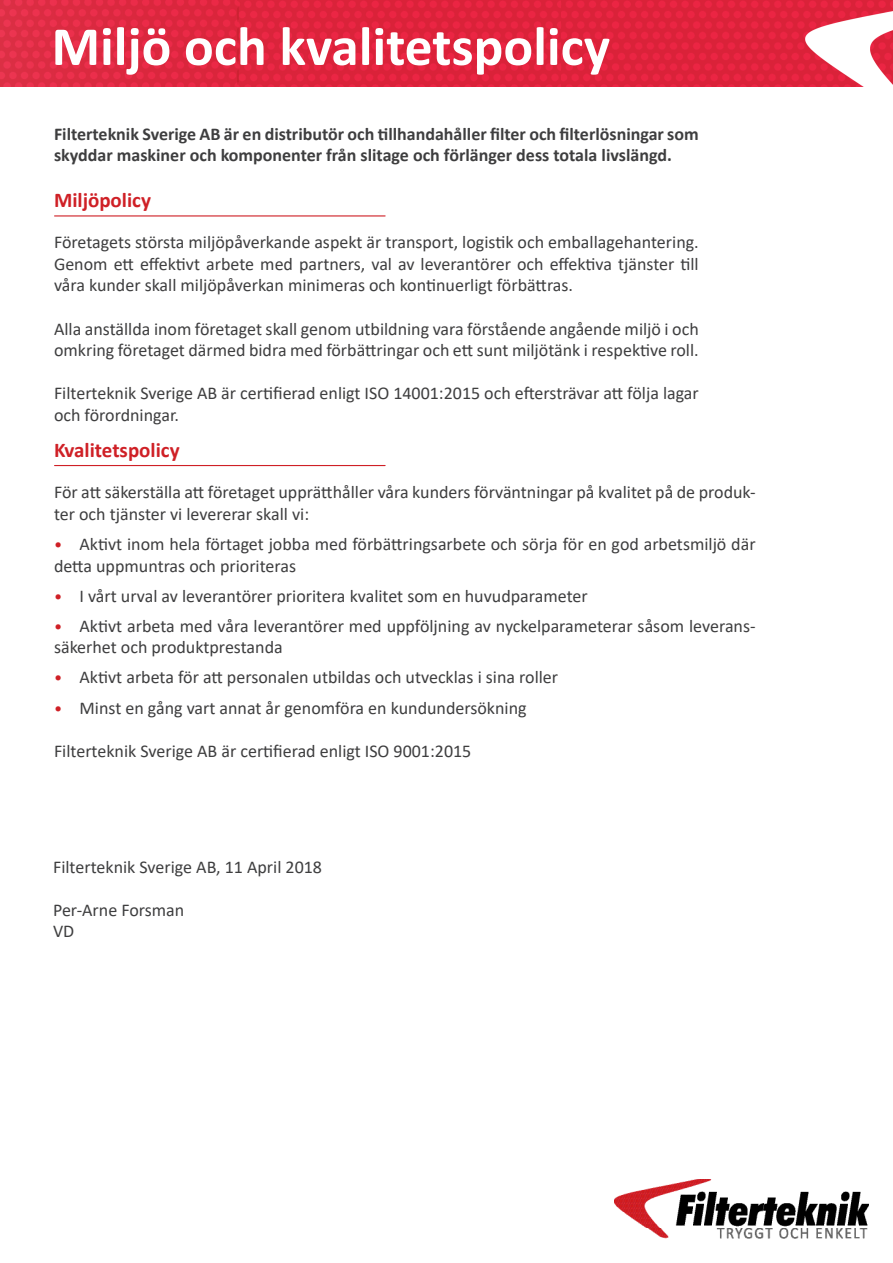
<style>
.page{position:relative;width:893px;height:1263px;background:#fff}
.page>*{position:absolute;margin:0;border:0;box-sizing:border-box;transform-origin:0 0}
.t1{font:700 55.5px "Calibri";color:#fff}
.t2{font:700 21px "Calibri";color:#cf2026}
.t3{font:18px/21.6px "Calibri";color:#3e3e3f}
.t4{font:700 18px/21.6px "Calibri";color:#3e3e3f}
.s1{font-size:16.5px;color:#cf2026}
</style>
<div class="page">
<img style="left:0;top:0;width:805px;height:87px">
<img style="left:805px;top:0;width:88px;height:87px">
<hr style="left:55px;top:215px;width:330px;height:1px;background:#cf2026">
<hr style="left:55px;top:465px;width:330px;height:1px;background:#cf2026">
<img style="left:614px;top:1179px;width:255px;height:60px">
<p class="t1" style="left:52px;top:7px;width:560px">Miljö och kvalitetspolicy</p>
<p class="t4" style="left:54px;top:123px;width:646px">Filterteknik Sverige AB är en distributör och tillhandahåller filter och filterlösningar som skyddar maskiner och komponenter från slitage och förlänger dess totala livslängd.</p>
<p class="t2" style="left:54px;top:185px;width:98px">Miljöpolicy</p>
<p class="t3" style="left:54px;top:231px;width:646px;text-align:justify">Företagets största miljöpåverkande aspekt är transport, logistik och emballagehantering.<br>Genom ett effektivt arbete med partners, val av leverantörer och effektiva tjänster till våra kunder skall miljöpåverkan minimeras och kontinuerligt förbättras.</p>
<p class="t3" style="left:54px;top:317px;width:646px">Alla anställda inom företaget skall genom utbildning vara förstående angående miljö i och omkring företaget därmed bidra med förbättringar och ett sunt miljötänk i respektive roll.</p>
<p class="t3" style="left:54px;top:382px;width:646px">Filterteknik Sverige AB är certifierad enligt ISO 14001:2015 och eftersträvar att följa lagar och förordningar.</p>
<p class="t2" style="left:54px;top:435px;width:127px">Kvalitetspolicy</p>
<p class="t3" style="left:54px;top:481px;width:703px">För att säkerställa att företaget upprätthåller våra kunders förväntningar på kvalitet på de produk&shy;ter och tjänster vi levererar skall vi:</p>
<p class="t3" style="left:54px;top:533px;width:703px"><span class="s1">•</span> Aktivt inom hela förtaget jobba med förbättringsarbete och sörja för en god arbetsmiljö där detta uppmuntras och prioriteras</p>
<p class="t3" style="left:54px;top:584px;width:535px"><span class="s1">•</span> I vårt urval av leverantörer prioritera kvalitet som en huvudparameter</p>
<p class="t3" style="left:54px;top:614px;width:703px"><span class="s1">•</span> Aktivt arbeta med våra leverantörer med uppföljning av nyckelparameterar såsom leverans&shy;säkerhet och produktprestanda</p>
<p class="t3" style="left:54px;top:666px;width:506px"><span class="s1">•</span> Aktivt arbeta för att personalen utbildas och utvecklas i sina roller</p>
<p class="t3" style="left:54px;top:696px;width:474px"><span class="s1">•</span> Minst en gång vart annat år genomföra en kundundersökning</p>
<p class="t3" style="left:54px;top:739px;width:419px">Filterteknik Sverige AB är certifierad enligt ISO 9001:2015</p>
<p class="t3" style="left:53px;top:855px;width:270px">Filterteknik Sverige AB, 11 April 2018</p>
<p class="t3" style="left:53px;top:898px;width:133px">Per-Arne Forsman</p>
<p class="t3" style="left:53px;top:920px;width:23px">VD</p>
</div>
